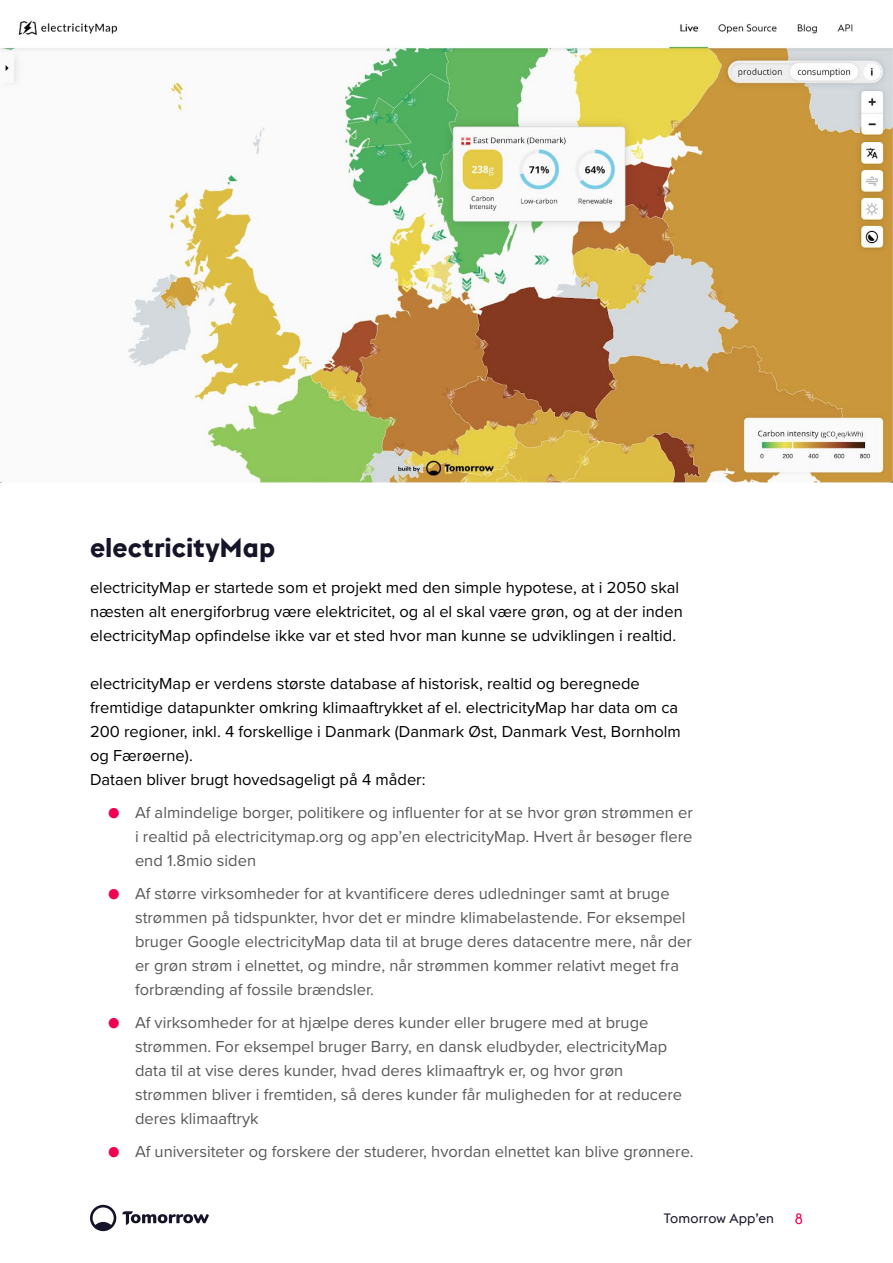
<style>
.page{position:relative;width:893px;height:1263px;background:#fff}
.page>*{position:absolute;margin:0;border:0;box-sizing:border-box;transform-origin:0 0}
.t1{font:700 27px "Euclid Flex";color:#161428}
.t2{font:16.5px/24px "Proxima Nova";color:#58595b}
.t3{font:16.5px/24px "Proxima Nova";color:#000}
.t4{font:15px "Euclid Flex";color:#f20050}
.t5{font:13.5px "Euclid Flex";letter-spacing:.01em;color:#161428}
.s1{font-family:"Euclid Flex";font-weight:700;font-size:19.5px;color:#f20050}
</style>
<div class="page">
<svg style="left:90px;top:1205px;width:26px;height:26px"></svg>
<svg style="left:122px;top:1211px;width:87px;height:14px"></svg>
<img style="left:0;top:20px;width:893px;height:463px">
<h1 class="t1" style="left:90px;top:530px;width:187px">electricityMap</h1>
<p class="t3" style="left:90px;top:574px;width:594px">electricityMap er startede som et projekt med den simple hypotese, at i 2050 skal næsten alt energiforbrug være elektricitet, og al el skal være grøn, og at der inden electricityMap opfindelse ikke var et sted hvor man kunne se udviklingen i realtid.</p>
<p class="t3" style="left:90px;top:670px;width:592px">electricityMap er verdens største database af historisk, realtid og beregnede fremtidige datapunkter omkring klimaaftrykket af el. electricityMap har data om ca 200 regioner, inkl. 4 forskellige i Danmark (Danmark Øst, Danmark Vest, Bornholm og Færøerne).<br>Dataen bliver brugt hovedsageligt på 4 måder:</p>
<p class="t2" style="left:135px;top:799px;width:559px;text-align:justify;text-indent:-27px"><span class="s1">●</span> Af almindelige borger, politikere og influenter for at se hvor grøn strømmen er i realtid på electricitymap.org og app’en electricityMap. Hvert år besøger flere end 1.8mio siden</p>
<p class="t2" style="left:135px;top:880px;width:558px;text-indent:-27px"><span class="s1">●</span> Af større virksomheder for at kvantificere deres udledninger samt at bruge strømmen på tidspunkter, hvor det er mindre klimabelastende. For eksempel bruger Google electricityMap data til at bruge deres datacentre mere, når der er grøn strøm i elnettet, og mindre, når strømmen kommer relativt meget fra forbrænding af fossile brændsler.</p>
<p class="t2" style="left:135px;top:1009px;width:549px;text-indent:-27px"><span class="s1">●</span> Af virksomheder for at hjælpe deres kunder eller brugere med at bruge strømmen. For eksempel bruger Barry, en dansk eludbyder, electricityMap data til at vise deres kunder, hvad deres klimaaftryk er, og hvor grøn strømmen bliver i fremtiden, så deres kunder får muligheden for at reducere deres klimaaftryk</p>
<p class="t2" style="left:108px;top:1138px;width:587px"><span class="s1">●</span> Af universiteter og forskere der studerer, hvordan elnettet kan blive grønnere.</p>
<p class="t5" style="left:664px;top:1211px;width:112px">Tomorrow App’en</p>
<p class="t4" style="left:795px;top:1209px;width:10px">8</p>
</div>
